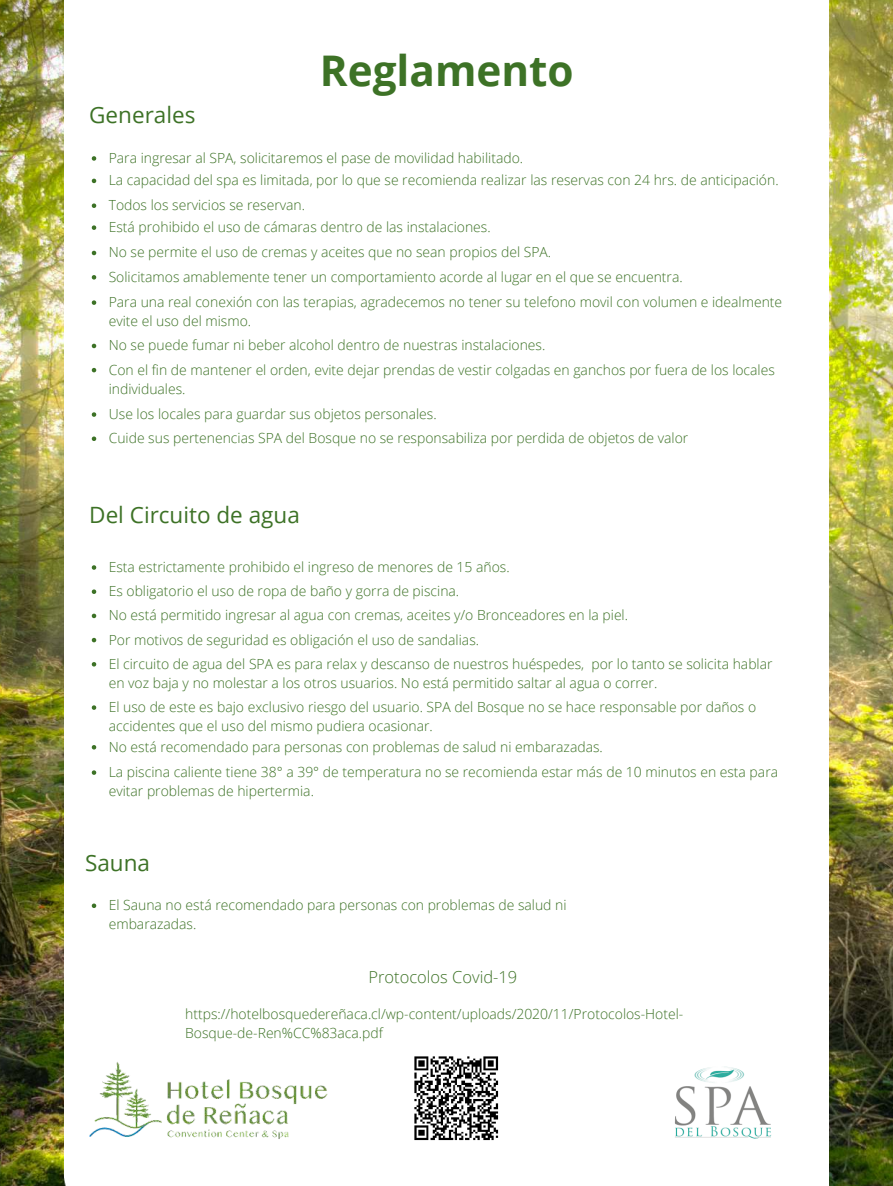
<style>
.page{position:relative;width:893px;height:1186px;background:#fff}
.page>*{position:absolute;margin:0;border:0;box-sizing:border-box;transform-origin:0 0}
.t1{font:700 42.3px "Open Sans";color:#3d7226}
.t2{font:22.5px "Open Sans";color:#3d7226}
.t3{font:300 16.5px "Open Sans";color:#3d7226}
.t4{font:300 13.95px/24.2px "Open Sans";color:#3d7226}
</style>
<div class="page">
<img style="left:0;top:0;width:892px;height:1185px">
<img style="left:65px;top:0;width:763px;height:1185px">
<img style="left:411px;top:1052px;width:90px;height:90px">
<svg style="left:92px;top:156px;width:4px;height:5px"></svg>
<svg style="left:92px;top:179px;width:4px;height:4px"></svg>
<svg style="left:92px;top:203px;width:4px;height:5px"></svg>
<svg style="left:92px;top:225px;width:4px;height:5px"></svg>
<svg style="left:92px;top:251px;width:4px;height:4px"></svg>
<svg style="left:92px;top:275px;width:4px;height:5px"></svg>
<svg style="left:92px;top:344px;width:4px;height:4px"></svg>
<svg style="left:92px;top:368px;width:4px;height:4px"></svg>
<svg style="left:92px;top:412px;width:4px;height:5px"></svg>
<svg style="left:92px;top:436px;width:4px;height:5px"></svg>
<svg style="left:92px;top:565px;width:4px;height:5px"></svg>
<svg style="left:92px;top:589px;width:4px;height:5px"></svg>
<svg style="left:92px;top:614px;width:4px;height:4px"></svg>
<svg style="left:92px;top:638px;width:4px;height:4px"></svg>
<svg style="left:92px;top:662px;width:4px;height:4px"></svg>
<svg style="left:92px;top:705px;width:4px;height:5px"></svg>
<svg style="left:92px;top:745px;width:4px;height:4px"></svg>
<svg style="left:92px;top:770px;width:4px;height:5px"></svg>
<svg style="left:92px;top:903px;width:4px;height:5px"></svg>
<svg style="left:92px;top:300px;width:4px;height:5px"></svg>
<img style="left:89px;top:1059px;width:239px;height:88px">
<img style="left:664px;top:1050px;width:118px;height:105px">
<h1 class="t1" style="left:320px;top:41px;width:255px">Reglamento</h1>
<h2 class="t2" style="left:89px;top:100px;width:108px">Generales</h2>
<p class="t4" style="left:109px;top:146px;width:671px;line-height:22.5px">Para ingresar al SPA, solicitaremos el pase de movilidad habilitado.<br>La capacidad del spa es limitada, por lo que se recomienda realizar las reservas con 24 hrs. de anticipación.</p>
<p class="t4" style="left:109px;top:194px;width:383px;line-height:21.9px">Todos los servicios se reservan.<br>Está prohibido el uso de cámaras dentro de las instalaciones.</p>
<p class="t4" style="left:109px;top:240px;width:575px">No se permite el uso de cremas y aceites que no sean propios del SPA.<br>Solicitamos amablemente tener un comportamiento acorde al lugar en el que se encuentra.</p>
<p class="t4" style="left:109px;top:292px;width:675px;line-height:19px">Para una real conexión con las terapias, agradecemos no tener su telefono movil con volumen e idealmente evite el uso del mismo.</p>
<p class="t4" style="left:109px;top:333px;width:667px">No se puede fumar ni beber alcohol dentro de nuestras instalaciones.<br>Con el fin de mantener el orden, evite dejar prendas de vestir colgadas en ganchos por fuera de los locales</p>
<p class="t4" style="left:109px;top:376px;width:581px;line-height:24.8px">individuales.<br>Use los locales para guardar sus objetos personales.<br>Cuide sus pertenencias SPA del Bosque no se responsabiliza por perdida de objetos de valor</p>
<h2 class="t2" style="left:89px;top:499px;width:212px">Del Circuito de agua</h2>
<p class="t4" style="left:109px;top:554px;width:665px">Esta estrictamente prohibido el ingreso de menores de 15 años.<br>Es obligatorio el uso de ropa de baño y gorra de piscina.<br>No está permitido ingresar al agua con cremas, aceites y/o Bronceadores en la piel.<br>Por motivos de seguridad es obligación el uso de sandalias.<br>El circuito de agua del SPA es para relax y descanso de nuestros huéspedes, por lo tanto se solicita hablar</p>
<p class="t4" style="left:109px;top:670px;width:649px">en voz baja y no molestar a los otros usuarios. No está permitido saltar al agua o correr.<br>El uso de este es bajo exclusivo riesgo del usuario. SPA del Bosque no se hace responsable por daños o</p>
<p class="t4" style="left:109px;top:715px;width:495px;line-height:20.5px">accidentes que el uso del mismo pudiera ocasionar.<br>No está recomendado para personas con problemas de salud ni embarazadas.</p>
<p class="t4" style="left:109px;top:762px;width:671px;line-height:19px">La piscina caliente tiene 38° a 39° de temperatura no se recomienda estar más de 10 minutos en esta para evitar problemas de hipertermia.</p>
<h2 class="t2" style="left:85px;top:847px;width:66px">Sauna</h2>
<p class="t4" style="left:109px;top:895px;width:459px;line-height:19px">El Sauna no está recomendado para personas con problemas de salud ni embarazadas.</p>
<p class="t3" style="left:368px;top:965px;width:150px">Protocolos Covid-19</p>
<p class="t4" style="left:185px;top:1004px;width:499px;line-height:19px">https://hotelbosquedereñaca.cl/wp-content/uploads/2020/11/Protocolos-Hotel-<br>Bosque-de-Ren%CC%83aca.pdf</p>
</div>
